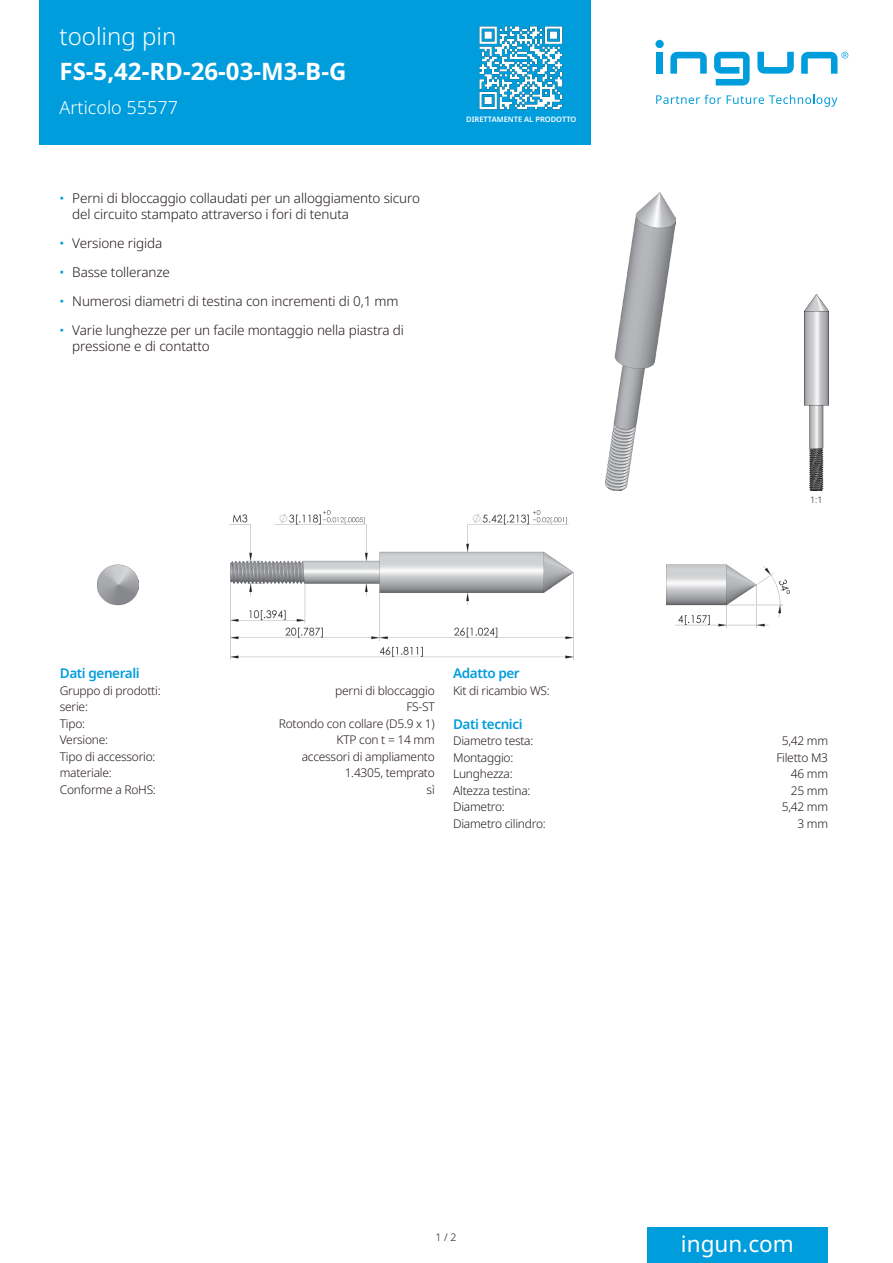
<style>
.page{position:relative;width:893px;height:1263px;background:#fff}
.page>*{position:absolute;margin:0;border:0;box-sizing:border-box;transform-origin:0 0}
.t1{font:700 24px "Noto Sans";color:#fff}
.t2{font:300 24px "Noto Sans";color:#fff}
.t3{font:22.5px "Noto Sans";color:#fff}
.t4{font:300 18px "Noto Sans";color:#fff}
.t5{font:300 13.5px/29px "Noto Sans";letter-spacing:-.01em;color:#23181c}
.t6{font:600 13.5px "Noto Sans";letter-spacing:-.03em;color:#009ddc}
.t7{font:300 12px "Noto Sans";letter-spacing:-.02em;color:#23181c}
.t8{font:300 10.5px "Noto Sans";color:#23181c}
.t9{font:300 9px "Noto Sans";color:#231f20}
.t10{font:600 7.5px "Noto Sans";color:#fff}
</style>
<div class="page">
<div style="left:40px;top:0;width:551px;height:145px;background:#009ddc"></div>
<div style="left:647px;top:1228px;width:181px;height:35px;background:#009ddc"></div>
<img style="left:480px;top:27px;width:83px;height:83px">
<div style="left:656px;top:52px;width:7px;height:22px;background:#009ddc"></div>
<svg style="left:670px;top:52px;width:37px;height:22px"></svg>
<svg style="left:714px;top:52px;width:36px;height:34px"></svg>
<svg style="left:757px;top:52px;width:37px;height:22px"></svg>
<div style="left:655px;top:40px;width:9px;height:8px;background:#009ddc;border-radius:50%"></div>
<svg style="left:801px;top:52px;width:47px;height:22px"></svg>
<svg style="left:656px;top:95px;width:65px;height:9px"></svg>
<svg style="left:727px;top:95px;width:110px;height:12px"></svg>
<img style="left:98px;top:564px;width:40px;height:42px">
<img style="left:229px;top:511px;width:345px;height:148px">
<img style="left:666px;top:564px;width:124px;height:64px">
<img style="left:605px;top:193px;width:70px;height:297px">
<img style="left:805px;top:294px;width:23px;height:196px">
<h1 class="t2" style="left:60px;top:23px;width:118px">tooling pin</h1>
<h1 class="t1" style="left:60px;top:57px;width:288px">FS-5,42-RD-26-03-M3-B-G</h1>
<h3 class="t4" style="left:60px;top:97px;width:120px">Articolo 55577</h3>
<p class="t5" style="left:72px;top:190px;width:349px;line-height:16.2px">Perni di bloccaggio collaudati per un alloggiamento sicuro del circuito stampato attraverso i fori di tenuta</p>
<p class="t5" style="left:72px;top:229px;width:333px">Versione rigida<br>Basse tolleranze<br>Numerosi diametri di testina con incrementi di 0,1 mm Varie lunghezze per un facile montaggio nella piastra di</p>
<p class="t5" style="left:72px;top:332px;width:139px">pressione e di contatto</p>
<p class="t10" style="left:466px;top:115px;width:112px">DIRETTAMENTE AL PRODOTTO</p>
<p class="t9" style="left:810px;top:495px;width:14px">1:1</p>
<p class="t6" style="left:60px;top:666px;width:82px">Dati generali</p>
<p class="t7" style="left:60px;top:684px;width:102px">Gruppo di prodotti:</p>
<p class="t7" style="left:335px;top:684px;width:101px">perni di bloccaggio</p>
<p class="t7" style="left:60px;top:700px;width:30px">serie:</p>
<p class="t7" style="left:406px;top:700px;width:30px">FS-ST</p>
<p class="t7" style="left:60px;top:717px;width:27px">Tipo:</p>
<p class="t7" style="left:279px;top:717px;width:158px">Rotondo con collare (D5.9 x 1)</p>
<p class="t7" style="left:60px;top:733px;width:50px">Versione:</p>
<p class="t7" style="left:336px;top:733px;width:100px">KTP con t = 14 mm</p>
<p class="t7" style="left:60px;top:750px;width:97px">Tipo di accessorio:</p>
<p class="t7" style="left:302px;top:750px;width:135px">accessori di ampliamento</p>
<p class="t7" style="left:60px;top:766px;width:54px">materiale:</p>
<p class="t7" style="left:345px;top:766px;width:92px">1.4305, temprato</p>
<p class="t7" style="left:60px;top:783px;width:98px">Conforme a RoHS:</p>
<p class="t7" style="left:427px;top:783px;width:10px">sì</p>
<p class="t6" style="left:453px;top:666px;width:68px">Adatto per</p>
<p class="t7" style="left:453px;top:684px;width:98px">Kit di ricambio WS:</p>
<p class="t6" style="left:453px;top:716px;width:71px">Dati tecnici</p>
<p class="t7" style="left:453px;top:734px;width:82px">Diametro testa:</p>
<p class="t7" style="left:782px;top:734px;width:48px">5,42 mm</p>
<p class="t7" style="left:453px;top:751px;width:62px">Montaggio:</p>
<p class="t7" style="left:776px;top:751px;width:53px">Filetto M3</p>
<p class="t7" style="left:453px;top:767px;width:61px">Lunghezza:</p>
<p class="t7" style="left:791px;top:767px;width:39px">46 mm</p>
<p class="t7" style="left:453px;top:784px;width:79px">Altezza testina:</p>
<p class="t7" style="left:791px;top:784px;width:39px">25 mm</p>
<p class="t7" style="left:453px;top:800px;width:53px">Diametro:</p>
<p class="t7" style="left:782px;top:800px;width:48px">5,42 mm</p>
<p class="t7" style="left:453px;top:817px;width:94px">Diametro cilindro:</p>
<p class="t7" style="left:797px;top:817px;width:32px">3 mm</p>
<p class="t8" style="left:435px;top:1231px;width:23px">1 / 2</p>
<h2 class="t3" style="left:681px;top:1231px;width:114px">ingun.com</h2>
</div>
